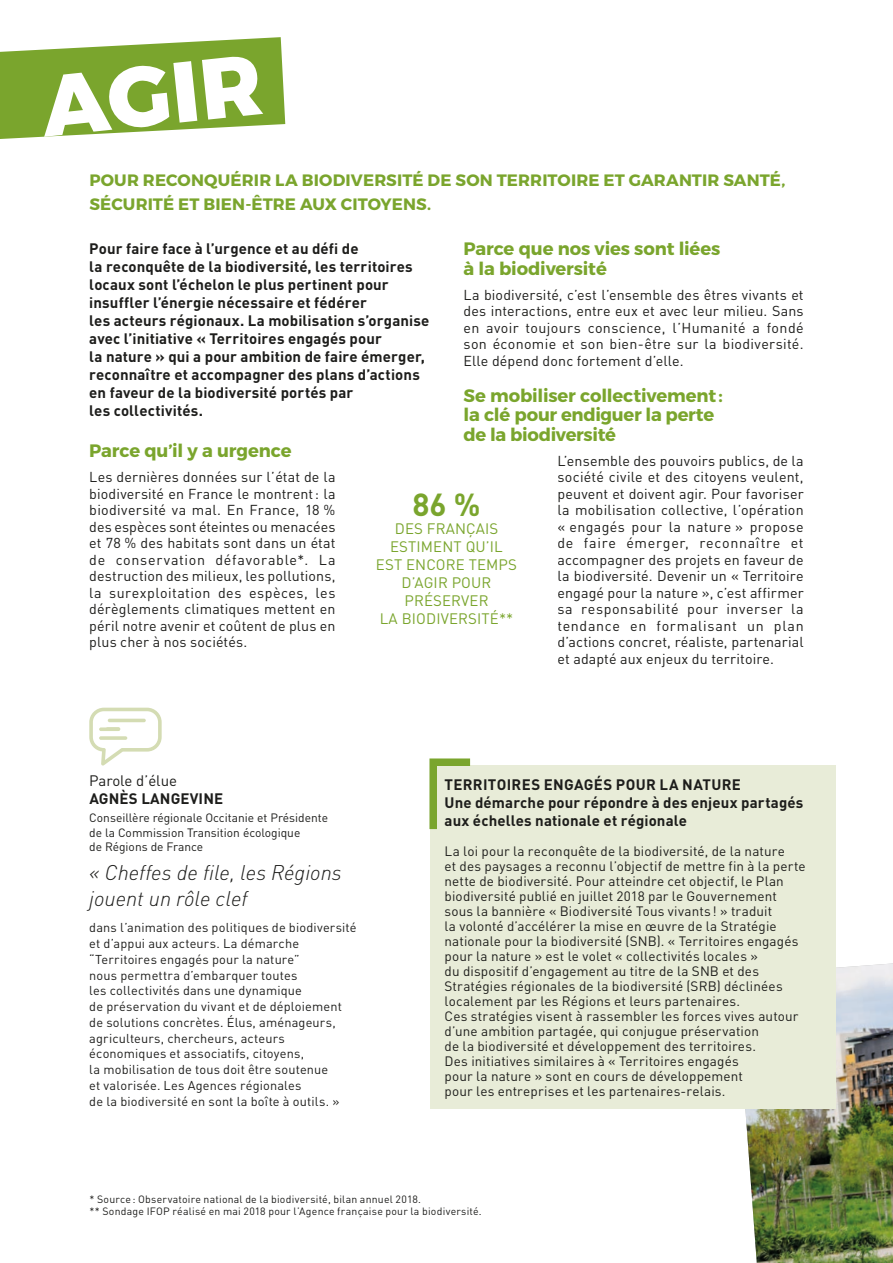
<style>
.page{position:relative;width:893px;height:1263px;background:#fff}
.page>*{position:absolute;margin:0;border:0;box-sizing:border-box;transform-origin:0 0}
.t1{font:800 85.5px "Montserrat";color:#fff}
.t2{font:700 31.5px "DIN Pro";color:#7aa52d}
.t3{font:italic 300 21px/25.2px "DIN Pro";color:#1d1d1b}
.t4{font:700 18px/19.5px "Montserrat";letter-spacing:-.01em;color:#7aa52d}
.t5{font:700 16.5px/24px "Montserrat";letter-spacing:.005em;color:#7aa52d}
.t6{font:700 15px/18px "DIN Pro";letter-spacing:.01em;color:#1d1d1b}
.t7{font:15px/18px "DIN Pro";letter-spacing:.01em;color:#7aa52d;text-align:center}
.t8{font:15px "DIN Pro";color:#1d1d1b}
.t9{font:14.25px/16.5px "DIN Pro";letter-spacing:.01em;color:#1d1d1b;text-align:justify}
.t10{font:13.5px/15px "DIN Pro";letter-spacing:.01em;color:#1d1d1b}
.t11{font:12.75px/15.8px "DIN Pro";letter-spacing:.015em;color:#1d1d1b}
.t12{font:12px/14.4px "DIN Pro";color:#1d1d1b}
.t13{font:10.5px/12px "DIN Pro";letter-spacing:.02em;color:#1d1d1b}
</style>
<div class="page">
<svg style="left:0;top:37px;width:286px;height:102px;background:#8eb24d"></svg>
<svg style="left:89px;top:708px;width:73px;height:57px"></svg>
<hr style="left:108px;top:719px;width:38px;height:3px;background:#d4dcb3;border-radius:2px">
<svg style="left:99px;top:736px;width:28px;height:4px"></svg>
<svg style="left:99px;top:727px;width:21px;height:4px"></svg>
<hr style="left:106px;top:727px;width:14px;height:4px;background:#d4dcb3;border-radius:2px">
<img style="left:745px;top:963px;width:148px;height:300px">
<div style="left:430px;top:766px;width:406px;height:343px;background:#e8ecd8"></div>
<svg style="left:429px;top:758px;width:49px;height:72px"></svg>
<h1 class="t1" style="left:36px;top:54px;width:223px;rotate:-6deg">AGIR</h1>
<p class="t5" style="left:89px;top:168px;width:697px">POUR RECONQUÉRIR LA BIODIVERSITÉ DE SON TERRITOIRE ET GARANTIR SANTÉ,<br>SÉCURITÉ ET BIEN-ÊTRE AUX CITOYENS.</p>
<p class="t6" style="left:89px;top:237px;width:342px">Pour faire face à l’urgence et au défi de<br>la reconquête de la biodiversité, les territoires locaux sont l’échelon le plus pertinent pour insuffler l’énergie nécessaire et fédérer<br>les acteurs régionaux. La mobilisation s’organise avec l’initiative « Territoires engagés pour<br>la nature » qui a pour ambition de faire émerger, reconnaître et accompagner des plans d’actions en faveur de la biodiversité portés par<br>les collectivités.</p>
<p class="t4" style="left:89px;top:441px;width:204px">Parce qu’il y a urgence</p>
<p class="t9" style="left:89px;top:468px;width:248px">Les dernières données sur l’état de la biodiversité en France le montrent: la biodiversité va mal. En France, 18 % des espèces sont éteintes ou menacées et 78 % des habitats sont dans un état de conservation défavorable*. La destruction des milieux, les pollutions, la surexploitation des espèces, les dérèglements climatiques mettent en péril notre avenir et coûtent de plus en plus cher à nos sociétés.</p>
<p class="t4" style="left:463px;top:239px;width:258px">Parce que nos vies sont liées à la biodiversité</p>
<p class="t9" style="left:463px;top:285px;width:342px">La biodiversité, c’est l’ensemble des êtres vivants et des interactions, entre eux et avec leur milieu. Sans en avoir toujours conscience, l’Humanité a fondé son économie et son bien-être sur la biodiversité.<br>Elle dépend donc fortement d’elle.</p>
<p class="t4" style="left:463px;top:386px;width:261px">Se mobiliser collectivement : la clé pour endiguer la perte de la biodiversité</p>
<p class="t9" style="left:557px;top:451px;width:248px">L’ensemble des pouvoirs publics, de la société civile et des citoyens veulent, peuvent et doivent agir. Pour favoriser la mobilisation collective, l’opération « engagés pour la nature » propose de faire émerger, reconnaître et accompagner des projets en faveur de la biodiversité. Devenir un « Territoire engagé pour la nature », c’est affirmer sa responsabilité pour inverser la tendance en formalisant un plan d’actions concret, réaliste, partenarial et adapté aux enjeux du territoire.</p>
<h2 class="t2" style="left:412px;top:478px;width:70px">86 %</h2>
<p class="t7" style="left:376px;top:518px;width:143px">DES FRANÇAIS<br>ESTIMENT QU’IL<br>EST ENCORE TEMPS<br>D’AGIR POUR<br>PRÉSERVER<br>LA BIODIVERSITÉ**</p>
<p class="t8" style="left:89px;top:768px;width:89px">Parole d’élue</p>
<p class="t6" style="left:89px;top:787px;width:135px">AGNÈS LANGEVINE</p>
<p class="t12" style="left:89px;top:809px;width:240px">Conseillère régionale Occitanie et Présidente de la Commission Transition écologique<br>de Régions de France</p>
<h3 class="t3" style="left:89px;top:858px;width:254px">« Cheffes de file, les Régions jouent un rôle clef</h3>
<p class="t11" style="left:89px;top:919px;width:269px">dans l’animation des politiques de biodiversité et d’appui aux acteurs. La démarche “Territoires engagés pour la nature”<br>nous permettra d’embarquer toutes<br>les collectivités dans une dynamique<br>de préservation du vivant et de déploiement de solutions concrètes. Élus, aménageurs, agriculteurs, chercheurs, acteurs économiques et associatifs, citoyens,<br>la mobilisation de tous doit être soutenue<br>et valorisée. Les Agences régionales<br>de la biodiversité en sont la boîte à outils. »</p>
<p class="t6" style="left:445px;top:774px;width:360px">TERRITOIRES ENGAGÉS POUR LA NATURE<br>Une démarche pour répondre à des enjeux partagés aux échelles nationale et régionale</p>
<p class="t10" style="left:445px;top:842px;width:363px">La loi pour la reconquête de la biodiversité, de la nature<br>et des paysages a reconnu l’objectif de mettre fin à la perte nette de biodiversité. Pour atteindre cet objectif, le Plan biodiversité publié en juillet 2018 par le Gouvernement sous la bannière « Biodiversité Tous vivants ! » traduit<br>la volonté d’accélérer la mise en œuvre de la Stratégie nationale pour la biodiversité (SNB). « Territoires engagés pour la nature » est le volet « collectivités locales »<br>du dispositif d’engagement au titre de la SNB et des Stratégies régionales de la biodiversité (SRB) déclinées localement par les Régions et leurs partenaires.<br>Ces stratégies visent à rassembler les forces vives autour d’une ambition partagée, qui conjugue préservation<br>de la biodiversité et développement des territoires.<br>Des initiatives similaires à « Territoires engagés<br>pour la nature » sont en cours de développement<br>pour les entreprises et les partenaires-relais.</p>
<p class="t13" style="left:89px;top:1192px;width:394px">* Source: Observatoire national de la biodiversité, bilan annuel 2018.<br>** Sondage IFOP réalisé en mai 2018 pour l’Agence française pour la biodiversité.</p>
</div>
